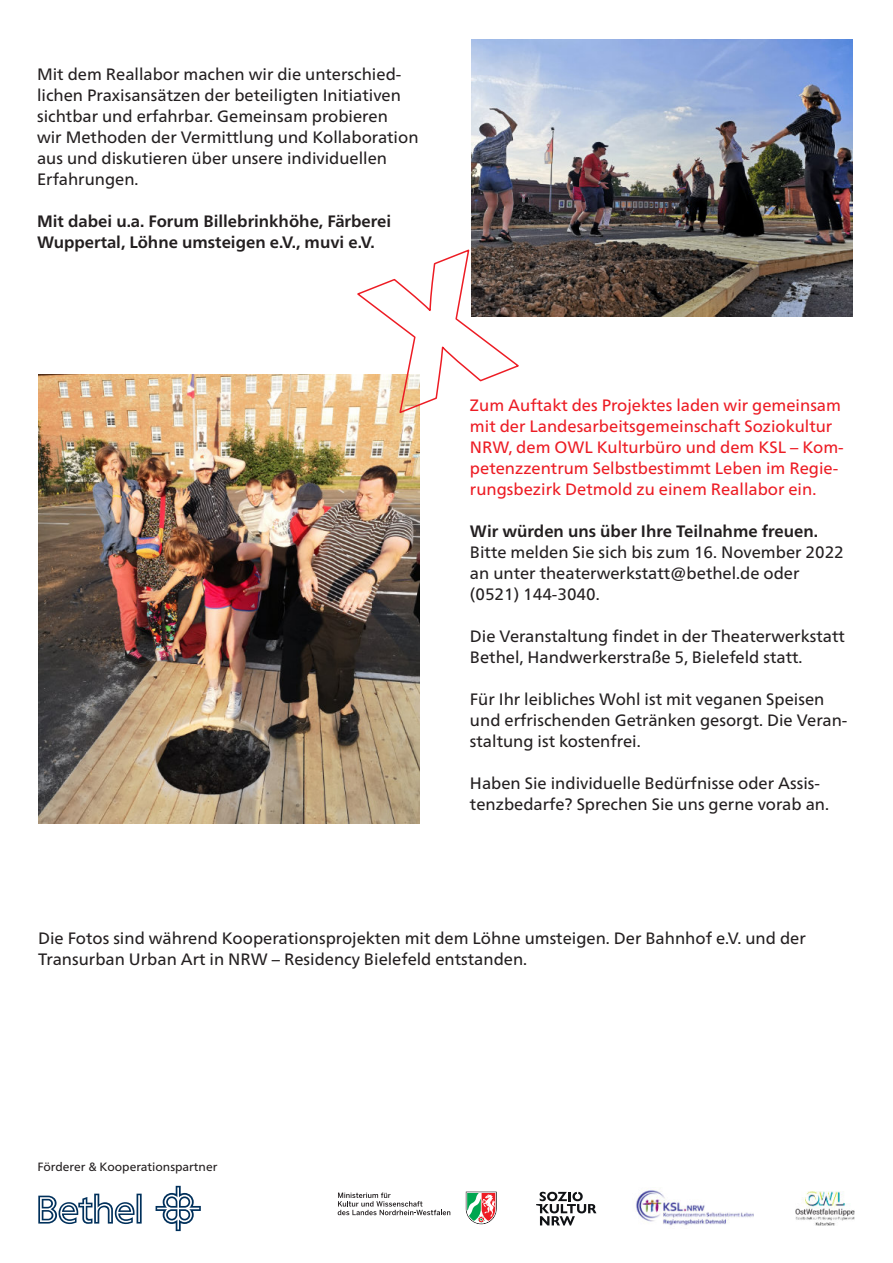
<style>
.page{position:relative;width:893px;height:1263px;background:#fff}
.page>*{position:absolute;margin:0;border:0;box-sizing:border-box;transform-origin:0 0}
.t1{font:16.5px/21px "Frutiger Neue LTW1 G";color:#231f20}
.t2{font:16.5px/21px "Frutiger Neue LTW1 G";color:#ed1c24}
.t3{font:700 16.5px/21px "Frutiger Neue LTW1 G";color:#231f20}
.t4{font:12px "Frutiger Neue LTW1 G";color:#231f20}
</style>
<div class="page">
<svg style="left:156px;top:1186px;width:45px;height:45px"></svg>
<svg style="left:38px;top:1193px;width:104px;height:31px"></svg>
<img style="left:635px;top:1190px;width:119px;height:36px">
<img style="left:796px;top:1191px;width:58px;height:35px">
<svg style="left:466px;top:1191px;width:31px;height:33px"></svg>
<svg style="left:338px;top:1192px;width:112px;height:23px"></svg>
<svg style="left:536px;top:1192px;width:60px;height:33px"></svg>
<img style="left:38px;top:374px;width:382px;height:449px">
<img style="left:471px;top:39px;width:381px;height:277px">
<svg style="left:354px;top:249px;width:164px;height:163px"></svg>
<p class="t1" style="left:37px;top:66px;width:383px">Mit dem Reallabor machen wir die unterschied&shy;lichen Praxisansätzen der beteiligten Initiativen sichtbar und erfahrbar. Gemeinsam probieren<br>wir Methoden der Vermittlung und Kollaboration aus und diskutieren über unsere individuellen Erfahrungen.</p>
<p class="t3" style="left:37px;top:213px;width:356px">Mit dabei u.a. Forum Billebrinkhöhe, Färberei<br>Wuppertal, Löhne umsteigen e.V., muvi e.V.</p>
<p class="t2" style="left:470px;top:396px;width:375px">Zum Auftakt des Projektes laden wir gemeinsam mit der Landesarbeitsgemeinschaft Soziokultur NRW, dem OWL Kulturbüro und dem KSL – Kom&shy;petenzzentrum Selbstbestimmt Leben im Regie&shy;rungsbezirk Detmold zu einem Reallabor ein.</p>
<p class="t3" style="left:470px;top:522px;width:350px">Wir würden uns über Ihre Teilnahme freuen.</p>
<p class="t1" style="left:470px;top:543px;width:375px">Bitte melden Sie sich bis zum 16. November 2022 an unter theaterwerkstatt@bethel.de oder (0521) 144-3040.</p>
<p class="t1" style="left:470px;top:627px;width:376px">Die Veranstaltung findet in der Theaterwerkstatt<br>Bethel, Handwerkerstraße 5, Bielefeld statt.</p>
<p class="t1" style="left:470px;top:690px;width:379px">Für Ihr leibliches Wohl ist mit veganen Speisen und erfrischenden Getränken gesorgt. Die Veran&shy;staltung ist kostenfrei.</p>
<p class="t1" style="left:470px;top:774px;width:361px">Haben Sie individuelle Bedürfnisse oder Assis&shy;tenzbedarfe? Sprechen Sie uns gerne vorab an.</p>
<p class="t1" style="left:38px;top:930px;width:769px">Die Fotos sind während Kooperationsprojekten mit dem Löhne umsteigen. Der Bahnhof e.V. und der<br>Transurban Urban Art in NRW – Residency Bielefeld entstanden.</p>
<p class="t4" style="left:38px;top:1162px;width:181px">Förderer &amp; Kooperationspartner</p>
</div>
